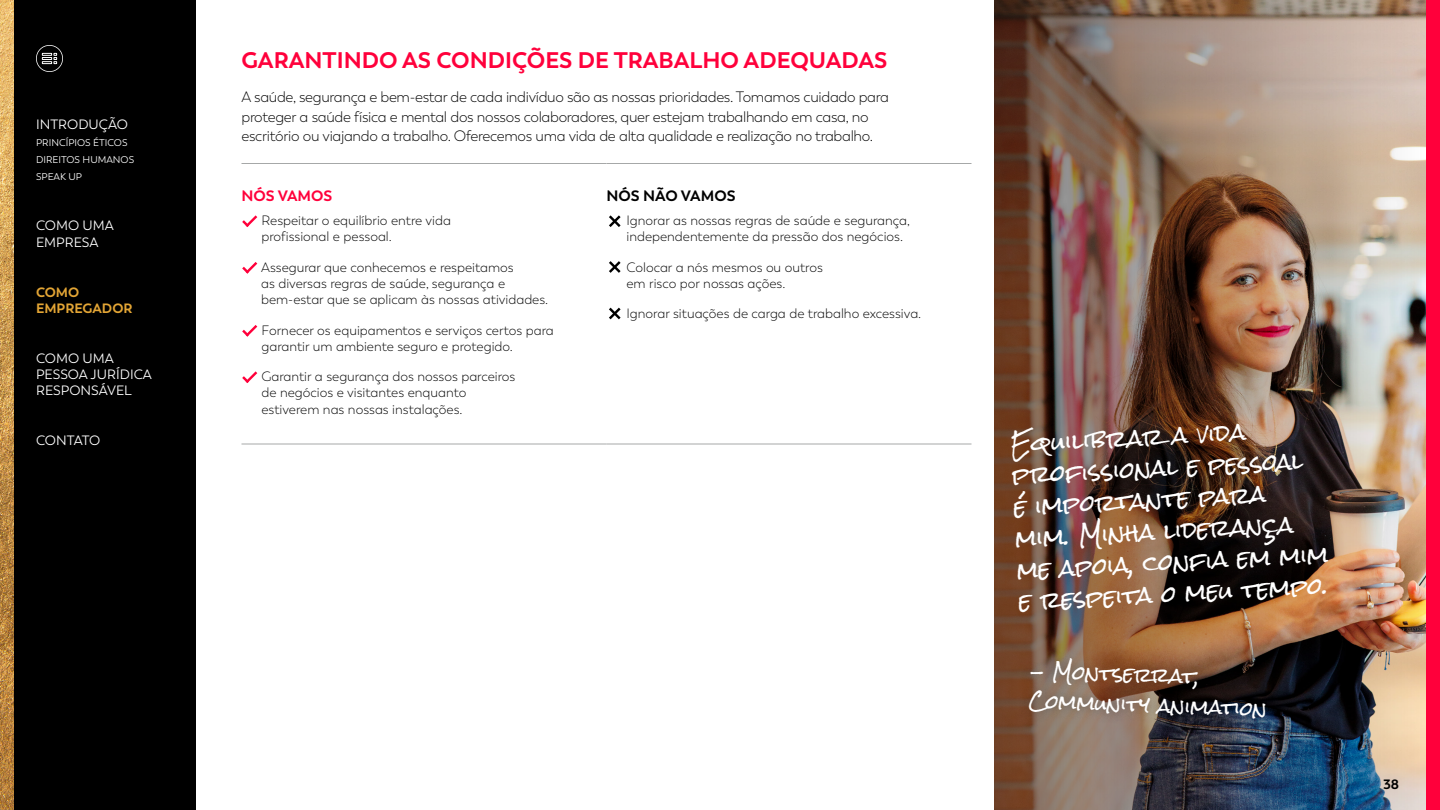
<style>
.page{position:relative;width:1440px;height:810px;background:#fff}
.page>*{position:absolute;margin:0;border:0;box-sizing:border-box;transform-origin:0 0}
.t1{font:700 22.5px "Trenda";color:#ff003b}
.t2{font:21.75px/31.5px "Rock Salt";color:#fff}
.t3{font:18.75px/30px "Rock Salt";color:#fff}
.t4{font:300 15px/19.5px "Trenda";letter-spacing:-.02em;color:#000}
.t5{font:700 15px "Trenda";color:#000}
.t6{font:700 15px "Trenda";color:#ff003b}
.t7{font:300 13.5px/16.5px "Trenda";color:#000}
.t8{font:13.5px/16.2px "Trenda";color:#fff}
.t9{font:700 13.5px/16.2px "Trenda";color:#e3a535}
.t10{font:13.5px "Trenda";letter-spacing:-.025em;color:#fff}
.t11{font:700 13.5px "Trenda";color:#000}
.t12{font:9.75px/17.2px "Trenda";color:#fff}
</style>
<div class="page">
<img style="left:994px;top:0;width:432px;height:810px">
<div style="left:14px;top:0;width:182px;height:810px;background:#000"></div>
<img style="left:0;top:0;width:14px;height:810px">
<hr style="left:242px;top:163px;width:365px;height:1px;background:#a6a8a8">
<hr style="left:607px;top:163px;width:365px;height:1px;background:#a6a8a8">
<hr style="left:242px;top:444px;width:365px;height:1px;background:#a6a8a8">
<hr style="left:607px;top:444px;width:365px;height:1px;background:#a6a8a8">
<svg style="left:242px;top:215px;width:15px;height:12px"></svg>
<svg style="left:242px;top:262px;width:15px;height:12px"></svg>
<svg style="left:242px;top:325px;width:15px;height:12px"></svg>
<svg style="left:242px;top:371px;width:15px;height:12px"></svg>
<svg style="left:609px;top:215px;width:12px;height:12px"></svg>
<svg style="left:609px;top:261px;width:12px;height:12px"></svg>
<svg style="left:609px;top:308px;width:12px;height:11px"></svg>
<div style="left:1426px;top:0;width:14px;height:810px;background:#ff003b"></div>
<div style="left:1018px;top:648px;width:258px;height:81px;background:#000;opacity:.33"></div>
<svg style="left:36px;top:45px;width:27px;height:27px"></svg>
<p class="t8" style="left:36px;top:116px;width:94px">INTRODUÇÃO</p>
<p class="t12" style="left:36px;top:134px;width:100px">PRINCÍPIOS ÉTICOS<br>DIREITOS HUMANOS<br>SPEAK UP</p>
<p class="t8" style="left:36px;top:218px;width:79px">COMO UMA<br>EMPRESA</p>
<p class="t9" style="left:36px;top:284px;width:98px">COMO<br>EMPREGADOR</p>
<p class="t8" style="left:36px;top:350px;width:117px">COMO UMA<br>PESSOA JURÍDICA<br>RESPONSÁVEL</p>
<p class="t10" style="left:36px;top:432px;width:66px">CONTATO</p>
<h1 class="t1" style="left:242px;top:46px;width:648px">GARANTINDO AS CONDIÇÕES DE TRABALHO ADEQUADAS</h1>
<p class="t4" style="left:242px;top:87px;width:649px">A saúde, segurança e bem-estar de cada indivíduo são as nossas prioridades. Tomamos cuidado para proteger a saúde física e mental dos nossos colaboradores, quer estejam trabalhando em casa, no escritório ou viajando a trabalho. Oferecemos uma vida de alta qualidade e realização no trabalho.</p>
<p class="t6" style="left:242px;top:186px;width:92px">NÓS VAMOS</p>
<p class="t7" style="left:261px;top:212px;width:191px">Respeitar o equilíbrio entre vida profissional e pessoal.</p>
<p class="t7" style="left:261px;top:259px;width:289px">Assegurar que conhecemos e respeitamos<br>as diversas regras de saúde, segurança e bem‑estar que se aplicam às nossas atividades.</p>
<p class="t7" style="left:261px;top:322px;width:294px">Fornecer os equipamentos e serviços certos para garantir um ambiente seguro e protegido.</p>
<p class="t7" style="left:261px;top:368px;width:255px">Garantir a segurança dos nossos parceiros de negócios e visitantes enquanto estiverem nas nossas instalações.</p>
<p class="t5" style="left:607px;top:186px;width:131px">NÓS NÃO VAMOS</p>
<p class="t7" style="left:626px;top:212px;width:285px">Ignorar as nossas regras de saúde e segurança, independentemente da pressão dos negócios.</p>
<p class="t7" style="left:626px;top:259px;width:198px">Colocar a nós mesmos ou outros em risco por nossas ações.</p>
<p class="t7" style="left:626px;top:305px;width:296px">Ignorar situações de carga de trabalho excessiva.</p>
<h2 class="t2" style="left:1010px;top:430px;width:313px;rotate:-3deg">Equilibrar a vida<br>profi ssional e pessoal<br>é importante para mim. Minha liderança me apoia, confi a em mim e respeita o meu tempo.</h2>
<h3 class="t3" style="left:1031px;top:657px;width:239px;rotate:2deg">- Montserrat,<br>Community animation</h3>
<p class="t11" style="left:1383px;top:776px;width:17px">38</p>
</div>
